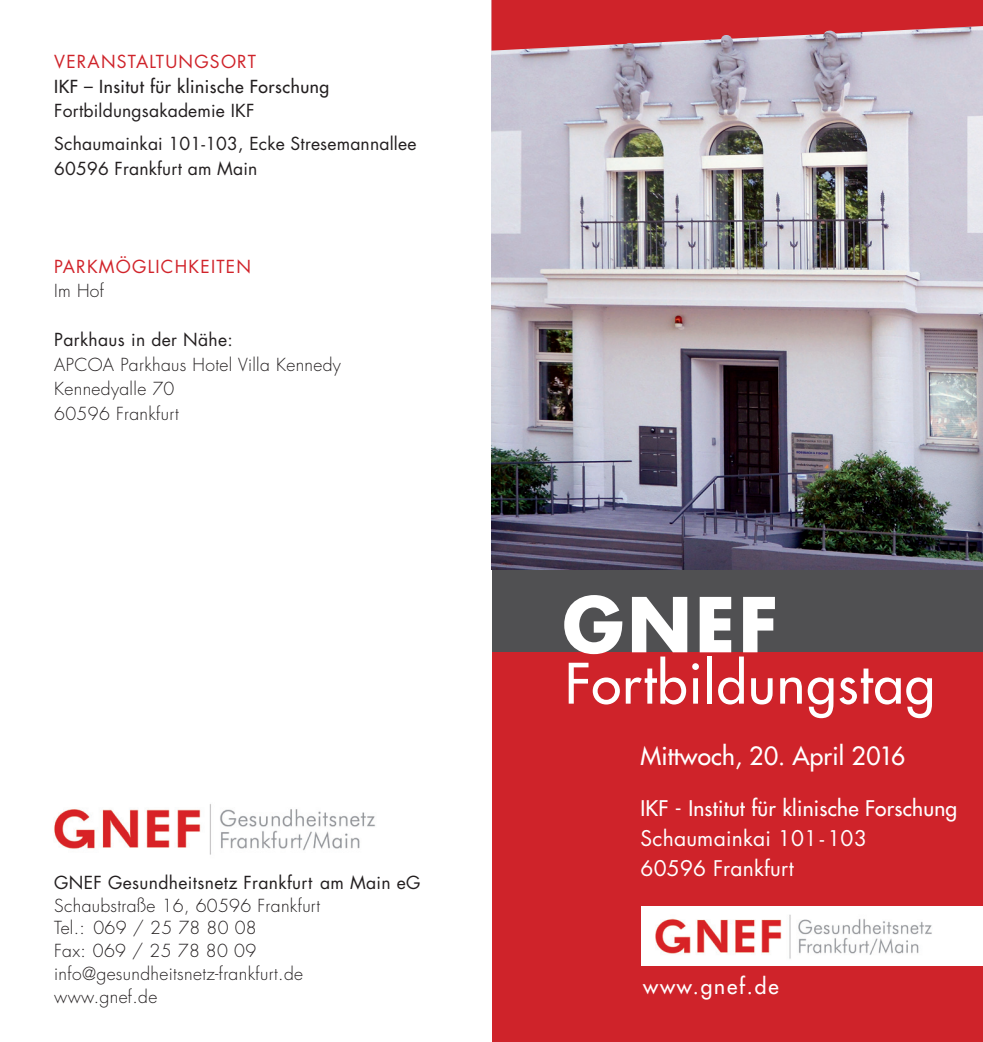
<style>
.page{position:relative;width:983px;height:1042px;background:#fff}
.page>*{position:absolute;margin:0;border:0;box-sizing:border-box;transform-origin:0 0}
.t1{font:700 73.5px "Futura LT";color:#fff}
.t2{font:54.25px "Futura LT";letter-spacing:.02em;color:#fff}
.t3{font:24.5px "Futura LT";letter-spacing:.005em;color:#fff}
.t4{font:21px "Futura LT";letter-spacing:.01em;color:#fff}
.t5{font:21px "Futura LT";letter-spacing:.01em;color:#fff}
.t6{font:21px "Futura LT";letter-spacing:.09em;color:#fff}
.t7{font:300 17.5px "Futura LT";letter-spacing:.02em;color:#231f20}
.t8{font:17.5px "Futura LT";letter-spacing:.01em;color:#231f20}
.t9{font:17.5px "Futura LT";letter-spacing:.03em;color:#231f20}
.t10{font:17.5px "Futura LT";letter-spacing:.07em;color:#cf232a}
.t11{font:17.5px "Futura LT";letter-spacing:.07em;color:#d1232a}
</style>
<div class="page">
<img style="left:54px;top:804px;width:322px;height:51px">
<div style="left:491px;top:652px;width:491px;height:390px;background:#cf232a"></div>
<div style="left:641px;top:906px;width:341px;height:60px;background:#fff"></div>
<img style="left:655px;top:914px;width:277px;height:45px">
<div style="left:491px;top:569px;width:491px;height:83px;background:#505052"></div>
<img style="left:491px;top:51px;width:491px;height:518px">
<svg style="left:491px;top:0;width:491px;height:51px"></svg>
<img style="left:720px;top:35px;width:12px;height:18px">
<img style="left:623px;top:43px;width:12px;height:18px">
<img style="left:823px;top:31px;width:15px;height:17px">
<p class="t10" style="left:54px;top:51px;width:203px">VERANSTALTUNGSORT</p>
<p class="t9" style="left:54px;top:75px;width:276px">IKF – Insitut für klinische Forschung</p>
<p class="t8" style="left:54px;top:100px;width:202px">Fortbildungsakademie IKF</p>
<p class="t8" style="left:54px;top:133px;width:363px">Schaumainkai 101-103, Ecke Stresemannallee</p>
<p class="t8" style="left:54px;top:157px;width:205px">60596 Frankfurt am Main</p>
<p class="t11" style="left:54px;top:255px;width:198px">PARKMÖGLICHKEITEN</p>
<p class="t7" style="left:54px;top:280px;width:51px">Im Hof</p>
<p class="t8" style="left:54px;top:329px;width:180px">Parkhaus in der Nähe:</p>
<p class="t7" style="left:54px;top:354px;width:288px">APCOA Parkhaus Hotel Villa Kennedy</p>
<p class="t7" style="left:54px;top:378px;width:122px">Kennedyalle 70</p>
<p class="t7" style="left:54px;top:403px;width:126px">60596 Frankfurt</p>
<p class="t8" style="left:54px;top:871px;width:368px">GNEF Gesundheitsnetz Frankfurt am Main eG</p>
<p class="t7" style="left:54px;top:894px;width:267px">Schaubstraße 16, 60596 Frankfurt</p>
<p class="t7" style="left:54px;top:917px;width:204px">Tel.: 069 / 25 78 80 08</p>
<p class="t7" style="left:54px;top:940px;width:203px">Fax: 069 / 25 78 80 09</p>
<p class="t7" style="left:54px;top:963px;width:250px">info@gesundheitsnetz-frankfurt.de</p>
<p class="t7" style="left:54px;top:985px;width:105px">www.gnef.de</p>
<p class="t1" style="left:562px;top:576px;width:217px">GNEF</p>
<p class="t2" style="left:564px;top:648px;width:371px">Fortbildungstag</p>
<p class="t3" style="left:640px;top:740px;width:266px">Mittwoch, 20. April 2016</p>
<p class="t4" style="left:640px;top:794px;width:318px">IKF - Institut für klinische Forschung</p>
<p class="t5" style="left:640px;top:824px;width:228px">Schaumainkai 101-103</p>
<p class="t5" style="left:640px;top:854px;width:155px">60596 Frankfurt</p>
<p class="t6" style="left:643px;top:972px;width:137px">www.gnef.de</p>
</div>
